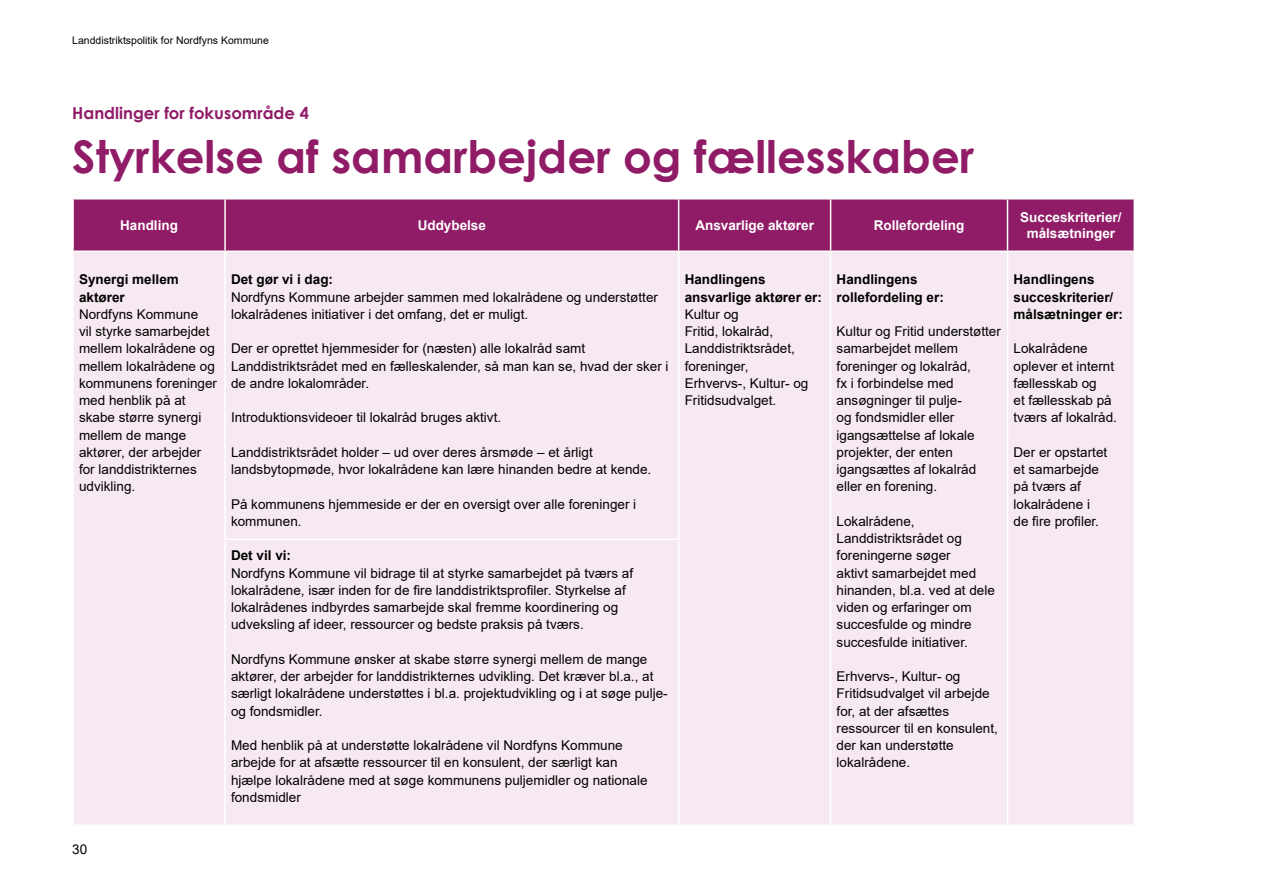
<style>
.page{position:relative;width:1263px;height:893px;background:#fff}
.page>*{position:absolute;margin:0;border:0;box-sizing:border-box;transform-origin:0 0}
.H2_-_Overskrift_1{font:700 45px "Century Gothic";color:#901c67}
.H2_-_Overskrift_1-2{font:700 16.5px "Century Gothic";color:#901c67}
.P_-_Brødtekst_tabel{font:13.5px/17.2px "Arial";color:#000}
.P_-_Brødtekst_tabel-2{font:700 13.5px/17.2px "Arial";color:#000}
.H3_-_Tabel_header_overskrift{font:700 13.5px/16.2px "Arial";color:#fff;text-align:center}
.t1{font:10.5px "Arial";color:#000}
</style>
<div class="page">
<div style="left:73px;top:199px;width:152px;height:52px;background:#901c67"></div>
<div style="left:226px;top:200px;width:907px;height:51px;background:#901c67"></div>
<div style="left:74px;top:252px;width:1059px;height:572px;background:#f7e9f2"></div>
<hr style="left:678px;top:200px;width:1px;height:51px;background:#fff">
<hr style="left:224px;top:252px;width:2px;height:572px;background:#fff">
<hr style="left:678px;top:252px;width:1px;height:572px;background:#fff">
<hr style="left:830px;top:200px;width:1px;height:51px;background:#fff">
<hr style="left:830px;top:252px;width:1px;height:572px;background:#fff">
<hr style="left:1007px;top:252px;width:1px;height:572px;background:#fff">
<hr style="left:1007px;top:200px;width:1px;height:51px;background:#fff">
<hr style="left:72px;top:200px;width:2px;height:51px;background:#fff">
<hr style="left:72px;top:198px;width:153px;height:2px;background:#fff">
<hr style="left:224px;top:200px;width:2px;height:51px;background:#fff">
<hr style="left:225px;top:539px;width:454px;height:1px;background:#fff">
<p class="t1" style="left:72px;top:33px;width:198px">Landdistriktspolitik for Nordfyns Kommune</p>
<h2 class="H2_-_Overskrift_1-2" style="left:72px;top:100px;width:238px">Handlinger for fokusområde 4</h2>
<h2 class="H2_-_Overskrift_1" style="left:72px;top:122px;width:903px">Styrkelse af samarbejder og fællesskaber</h2>
<h3 class="H3_-_Tabel_header_overskrift" style="left:120px;top:217px;width:59px">Handling</h3>
<h3 class="H3_-_Tabel_header_overskrift" style="left:418px;top:217px;width:70px">Uddybelse</h3>
<h3 class="H3_-_Tabel_header_overskrift" style="left:695px;top:217px;width:120px">Ansvarlige aktører</h3>
<h3 class="H3_-_Tabel_header_overskrift" style="left:874px;top:217px;width:92px">Rollefordeling</h3>
<h3 class="H3_-_Tabel_header_overskrift" style="left:1020px;top:209px;width:103px">Succeskriterier/ målsætninger</h3>
<p class="P_-_Brødtekst_tabel-2" style="left:79px;top:271px;width:101px">Synergi mellem aktører</p>
<p class="P_-_Brødtekst_tabel" style="left:79px;top:305px;width:140px">Nordfyns Kommune<br>vil styrke samarbejdet mellem lokalrådene og mellem lokalrådene og kommunens foreninger med henblik på at skabe større synergi mellem de mange aktører, der arbejder for landdistrikternes udvikling.</p>
<p class="P_-_Brødtekst_tabel-2" style="left:231px;top:271px;width:104px">Det gør vi i dag:</p>
<p class="P_-_Brødtekst_tabel" style="left:231px;top:288px;width:428px">Nordfyns Kommune arbejder sammen med lokalrådene og understøtter lokalrådenes initiativer i det omfang, det er muligt.</p>
<p class="P_-_Brødtekst_tabel" style="left:231px;top:340px;width:439px">Der er oprettet hjemmesider for (næsten) alle lokalråd samt<br>Landdistriktsrådet med en fælleskalender, så man kan se, hvad der sker i de andre lokalområder.</p>
<p class="P_-_Brødtekst_tabel" style="left:231px;top:409px;width:272px">Introduktionsvideoer til lokalråd bruges aktivt.</p>
<p class="P_-_Brødtekst_tabel" style="left:231px;top:443px;width:422px">Landdistriktsrådet holder – ud over deres årsmøde – et årligt landsbytopmøde, hvor lokalrådene kan lære hinanden bedre at kende.</p>
<p class="P_-_Brødtekst_tabel" style="left:231px;top:495px;width:407px">På kommunens hjemmeside er der en oversigt over alle foreninger i kommunen.</p>
<p class="P_-_Brødtekst_tabel-2" style="left:231px;top:547px;width:62px">Det vil vi:</p>
<p class="P_-_Brødtekst_tabel" style="left:231px;top:564px;width:404px">Nordfyns Kommune vil bidrage til at styrke samarbejdet på tværs af lokalrådene, især inden for de fire landdistriktsprofiler. Styrkelse af lokalrådenes indbyrdes samarbejde skal fremme koordinering og udveksling af ideer, ressourcer og bedste praksis på tværs.</p>
<p class="P_-_Brødtekst_tabel" style="left:231px;top:650px;width:438px">Nordfyns Kommune ønsker at skabe større synergi mellem de mange aktører, der arbejder for landdistrikternes udvikling. Det kræver bl.a., at særligt lokalrådene understøttes i bl.a. projektudvikling og i at søge pulje&shy;og fondsmidler.</p>
<p class="P_-_Brødtekst_tabel" style="left:231px;top:737px;width:418px">Med henblik på at understøtte lokalrådene vil Nordfyns Kommune arbejde for at afsætte ressourcer til en konsulent, der særligt kan hjælpe lokalrådene med at søge kommunens puljemidler og nationale fondsmidler</p>
<p class="P_-_Brødtekst_tabel-2" style="left:685px;top:271px;width:139px">Handlingens ansvarlige aktører er:</p>
<p class="P_-_Brødtekst_tabel" style="left:685px;top:305px;width:125px">Kultur og<br>Fritid, lokalråd,<br>Landdistriktsrådet, foreninger,<br>Erhvervs-, Kultur- og<br>Fritidsudvalget.</p>
<p class="P_-_Brødtekst_tabel-2" style="left:837px;top:271px;width:109px">Handlingens rollefordeling er:</p>
<p class="P_-_Brødtekst_tabel" style="left:837px;top:323px;width:166px">Kultur og Fritid understøtter samarbejdet mellem foreninger og lokalråd,<br>fx i forbindelse med ansøgninger til pulje-<br>og fondsmidler eller igangsættelse af lokale projekter, der enten igangsættes af lokalråd eller en forening.</p>
<p class="P_-_Brødtekst_tabel" style="left:837px;top:512px;width:160px">Lokalrådene,<br>Landdistriktsrådet og foreningerne søger<br>aktivt samarbejdet med hinanden, bl.a. ved at dele viden og erfaringer om succesfulde og mindre succesfulde initiativer.</p>
<p class="P_-_Brødtekst_tabel" style="left:837px;top:668px;width:163px">Erhvervs-, Kultur- og<br>Fritidsudvalget vil arbejde for, at der afsættes ressourcer til en konsulent, der kan understøtte lokalrådene.</p>
<p class="P_-_Brødtekst_tabel-2" style="left:1013px;top:271px;width:111px">Handlingens succeskriterier/ målsætninger er:</p>
<p class="P_-_Brødtekst_tabel" style="left:1013px;top:340px;width:105px">Lokalrådene oplever et internt fællesskab og<br>et fællesskab på tværs af lokalråd.</p>
<p class="P_-_Brødtekst_tabel" style="left:1013px;top:443px;width:95px">Der er opstartet et samarbejde på tværs af lokalrådene i de fire profiler.</p>
<p class="P_-_Brødtekst_tabel" style="left:72px;top:841px;width:17px">30</p>
</div>
